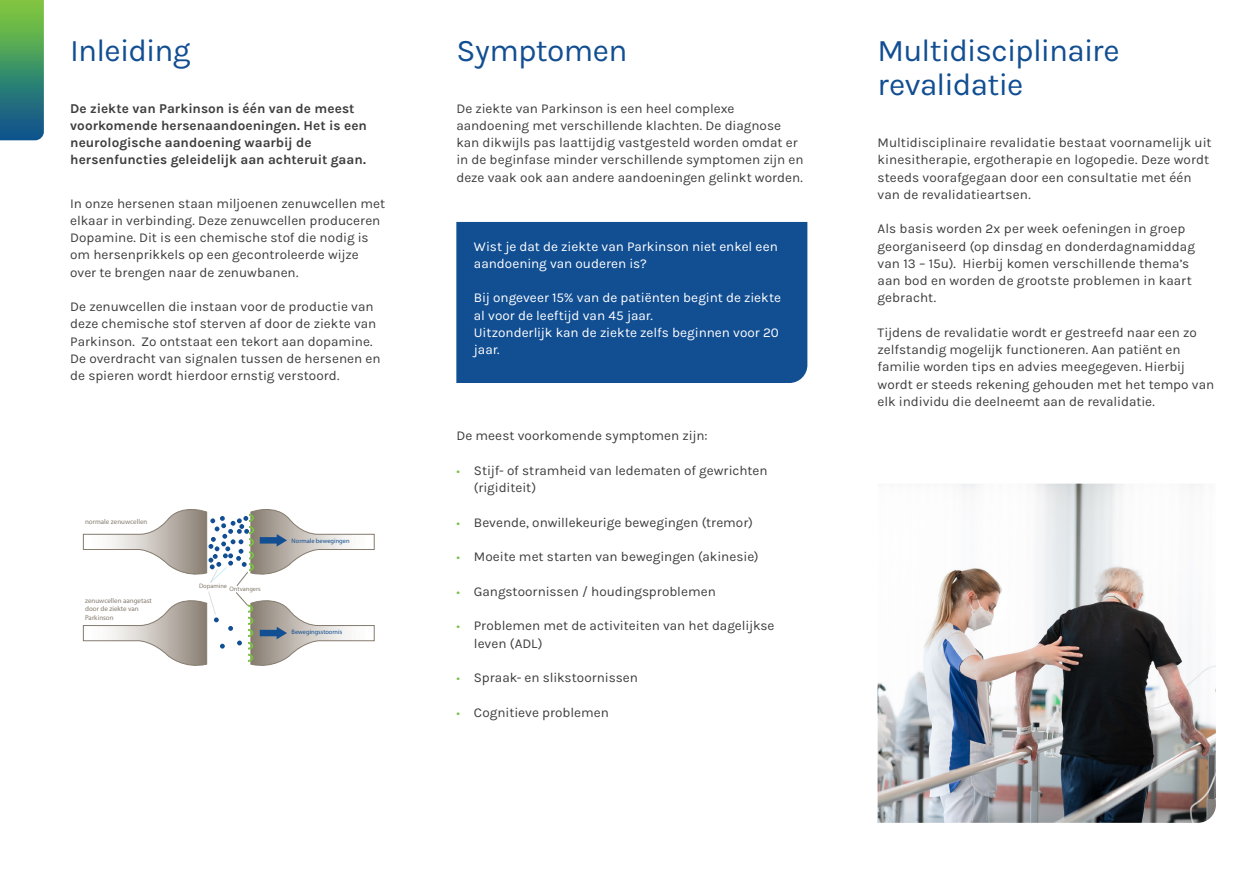
<style>
.page{position:relative;width:1251px;height:893px;background:#fff}
.page>*{position:absolute;margin:0;border:0;box-sizing:border-box;transform-origin:0 0}
.T1{font:31.5px/34.5px "Karla";letter-spacing:-.025em;color:#114e92}
.Body_wit_na{font:13.5px/17.2px "Karla";color:#3e3e3f}
.Body{font:13.5px/17.2px "Karla";color:#3e3e3f}
.Body-2{font:13.5px/17.2px "Karla";color:#fff}
.Inleiding{font:700 13.5px/17.2px "Karla";color:#3e3e3f}
.t1{font:7.05px/8.4px "Myriad Pro";color:#857b6e}
.t2{font:6.45px "Myriad Pro";color:#114e92}
.t3{font:6.45px "Myriad Pro";color:#857b6e}
.s1{font-size:12.75px;color:#79c142}
</style>
<div class="page">
<svg style="left:0;top:0;width:44px;height:140px;background:#418f67"></svg>
<svg style="left:83px;top:509px;width:292px;height:157px"></svg>
<div style="left:456px;top:222px;width:351px;height:161px;background:#114e92"></div>
<img style="left:877px;top:484px;width:338px;height:339px">
<p class="T1" style="left:70px;top:32px;width:122px">Inleiding</p>
<p class="Inleiding" style="left:70px;top:99px;width:298px">De ziekte van Parkinson is één van de meest voorkomende hersenaandoeningen. Het is een neurologische aandoening waarbij de hersenfuncties geleidelijk aan achteruit gaan.</p>
<p class="Body" style="left:70px;top:194px;width:316px">In onze hersenen staan miljoenen zenuwcellen met elkaar in verbinding. Deze zenuwcellen produceren Dopamine. Dit is een chemische stof die nodig is om hersenprikkels op een gecontroleerde wijze over te brengen naar de zenuwbanen.</p>
<p class="Body" style="left:70px;top:298px;width:312px">De zenuwcellen die instaan voor de productie van deze chemische stof sterven af door de ziekte van Parkinson. Zo ontstaat een tekort aan dopamine.<br>De overdracht van signalen tussen de hersenen en de spieren wordt hierdoor ernstig verstoord.</p>
<p class="t1" style="left:85px;top:517px;width:64px">normale zenuwcellen</p>
<p class="t1" style="left:85px;top:596px;width:68px">zenuwcellen aangetast door de ziekte van<br>Parkinson</p>
<p class="t3" style="left:199px;top:582px;width:30px">Dopamine</p>
<p class="t3" style="left:229px;top:585px;width:33px">Ontvangers</p>
<p class="t2" style="left:291px;top:536px;width:59px">Normale bewegingen</p>
<p class="t2" style="left:291px;top:628px;width:52px">Bewegingsstoornis</p>
<p class="T1" style="left:456px;top:32px;width:173px">Symptomen</p>
<p class="Body_wit_na" style="left:456px;top:99px;width:349px">De ziekte van Parkinson is een heel complexe aandoening met verschillende klachten. De diagnose kan dikwijls pas laattijdig vastgesteld worden omdat er in de beginfase minder verschillende symptomen zijn en deze vaak ook aan andere aandoeningen gelinkt worden.</p>
<p class="Body-2" style="left:474px;top:237px;width:305px">Wist je dat de ziekte van Parkinson niet enkel een aandoening van ouderen is?</p>
<p class="Body-2" style="left:474px;top:289px;width:309px">Bij ongeveer 15% van de patiënten begint de ziekte al voor de leeftijd van 45 jaar.</p>
<p class="Body-2" style="left:474px;top:323px;width:306px">Uitzonderlijk kan de ziekte zelfs beginnen voor 20 jaar.</p>
<p class="Body" style="left:456px;top:427px;width:253px">De meest voorkomende symptomen zijn:</p>
<p class="Body_wit_na" style="left:474px;top:461px;width:295px;text-indent:-18px"><span class="s1">•</span> Stijf- of stramheid van ledematen of gewrichten (rigiditeit)</p>
<p class="Body_wit_na" style="left:456px;top:513px;width:298px"><span class="s1">•</span> Bevende, onwillekeurige bewegingen (tremor)</p>
<p class="Body_wit_na" style="left:456px;top:548px;width:304px"><span class="s1">•</span> Moeite met starten van bewegingen (akinesie)</p>
<p class="Body_wit_na" style="left:456px;top:582px;width:261px"><span class="s1">•</span> Gangstoornissen / houdingsproblemen</p>
<p class="Body_wit_na" style="left:474px;top:617px;width:302px;text-indent:-18px"><span class="s1">•</span> Problemen met de activiteiten van het dagelijkse leven (ADL)</p>
<p class="Body_wit_na" style="left:456px;top:668px;width:183px"><span class="s1">•</span> Spraak- en slikstoornissen</p>
<p class="Body_wit_na" style="left:456px;top:703px;width:154px"><span class="s1">•</span> Cognitieve problemen</p>
<p class="T1" style="left:877px;top:32px;width:244px">Multidisciplinaire revalidatie</p>
<p class="Body_wit_na" style="left:877px;top:134px;width:335px">Multidisciplinaire revalidatie bestaat voornamelijk uit kinesitherapie, ergotherapie en logopedie. Deze wordt steeds voorafgegaan door een consultatie met één van de revalidatieartsen.</p>
<p class="Body_wit_na" style="left:877px;top:220px;width:319px">Als basis worden 2x per week oefeningen in groep georganiseerd (op dinsdag en donderdagnamiddag van 13 – 15u). Hierbij komen verschillende thema’s aan bod en worden de grootste problemen in kaart gebracht.</p>
<p class="Body_wit_na" style="left:877px;top:323px;width:338px">Tijdens de revalidatie wordt er gestreefd naar een zo zelfstandig mogelijk functioneren. Aan patiënt en familie worden tips en advies meegegeven. Hierbij wordt er steeds rekening gehouden met het tempo van elk individu die deelneemt aan de revalidatie.</p>
</div>
